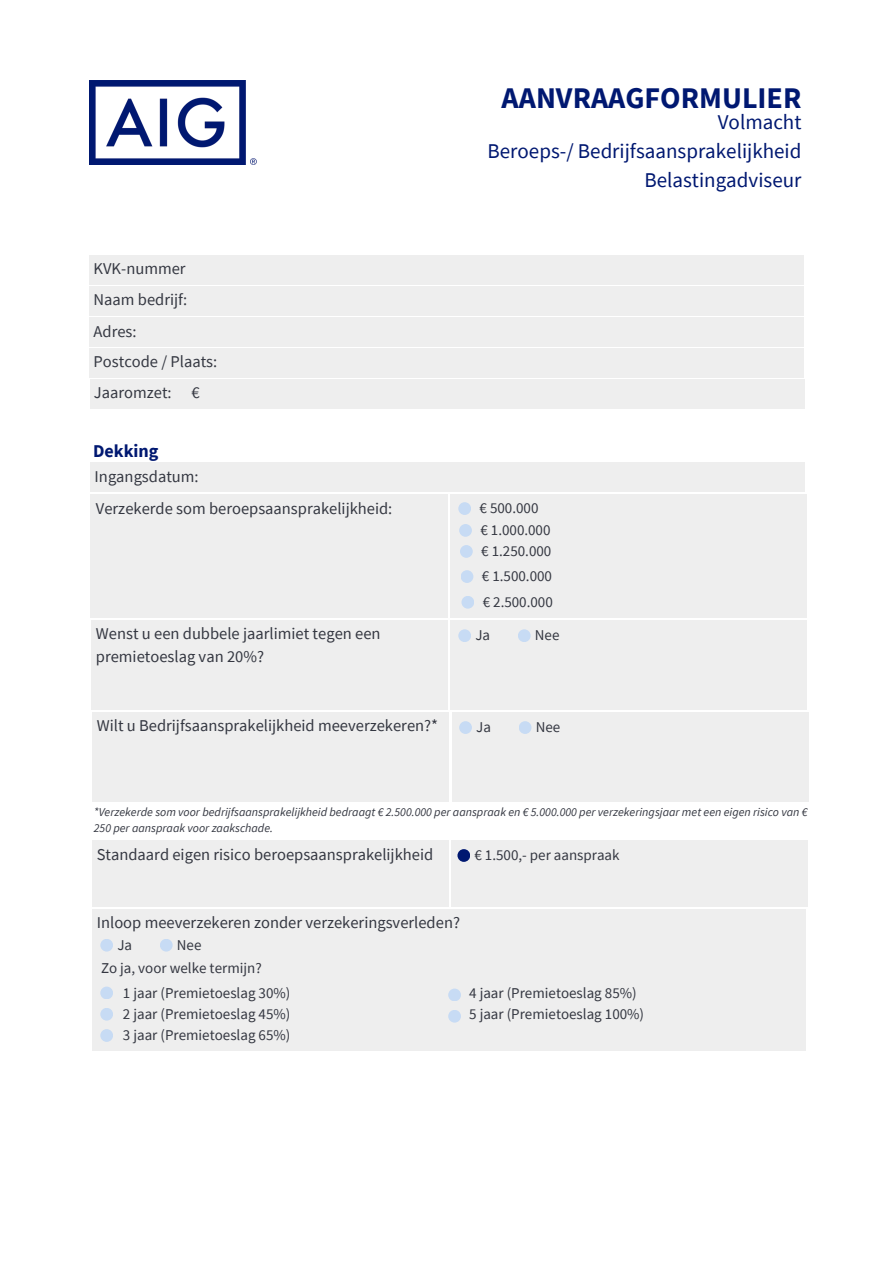
<style>
.page{position:relative;width:893px;height:1264px;background:#fff}
.page>*{position:absolute;margin:0;border:0;box-sizing:border-box;transform-origin:0 0}
.t1{font:700 30px "Source Sans Pro";color:#001871}
.t2{font:21px/29.2px "Source Sans Pro";color:#001871;text-align:right}
.t3{font:700 18px "Source Sans Pro";color:#001871}
.t4{font:16.5px/22.5px "Source Sans Pro";color:#343741}
.t5{font:15px "Source Sans Pro";color:#343741}
.t6{font:italic 12px/16px "Source Sans Pro";color:#343741}
</style>
<div class="page">
<img style="left:89px;top:80px;width:168px;height:85px">
<div style="left:90px;top:255px;width:116px;height:30px;background:#eee"></div>
<div style="left:89px;top:286px;width:127px;height:30px;background:#eee"></div>
<div style="left:89px;top:317px;width:60px;height:30px;background:#eee"></div>
<div style="left:89px;top:348px;width:237px;height:30px;background:#eee"></div>
<div style="left:199px;top:255px;width:605px;height:30px;background:#eee"></div>
<div style="left:205px;top:286px;width:599px;height:30px;background:#eee"></div>
<div style="left:146px;top:317px;width:658px;height:30px;background:#eee"></div>
<div style="left:323px;top:348px;width:481px;height:30px;background:#eee"></div>
<div style="left:90px;top:494px;width:358px;height:124px;background:#eee"></div>
<div style="left:450px;top:494px;width:356px;height:124px;background:#eee"></div>
<div style="left:92px;top:840px;width:356px;height:66px;background:#eee"></div>
<div style="left:451px;top:840px;width:356px;height:66px;background:#eee"></div>
<div style="left:90px;top:462px;width:116px;height:30px;background:#eee"></div>
<div style="left:200px;top:462px;width:605px;height:30px;background:#eee"></div>
<div style="left:458px;top:502px;width:13px;height:13px;background:#c7dbf4;border-radius:50%"></div>
<div style="left:459px;top:524px;width:13px;height:13px;background:#c7dbf4;border-radius:50%"></div>
<div style="left:460px;top:545px;width:12px;height:13px;background:#c7dbf4;border-radius:50%"></div>
<div style="left:457px;top:849px;width:13px;height:12px;background:#001871;border-radius:50%"></div>
<div style="left:92px;top:712px;width:356px;height:89px;background:#eee"></div>
<div style="left:452px;top:712px;width:356px;height:89px;background:#eee"></div>
<div style="left:459px;top:721px;width:13px;height:13px;background:#c7dbf4;border-radius:50%"></div>
<div style="left:518px;top:721px;width:13px;height:13px;background:#c7dbf4;border-radius:50%"></div>
<div style="left:90px;top:379px;width:236px;height:30px;background:#eee"></div>
<div style="left:323px;top:379px;width:481px;height:30px;background:#eee"></div>
<div style="left:460px;top:570px;width:13px;height:13px;background:#c7dbf4;border-radius:50%"></div>
<div style="left:461px;top:596px;width:13px;height:12px;background:#c7dbf4;border-radius:50%"></div>
<div style="left:92px;top:620px;width:356px;height:89px;background:#eee"></div>
<div style="left:450px;top:620px;width:356px;height:90px;background:#eee"></div>
<div style="left:458px;top:629px;width:13px;height:13px;background:#c7dbf4;border-radius:50%"></div>
<div style="left:518px;top:629px;width:12px;height:13px;background:#c7dbf4;border-radius:50%"></div>
<div style="left:92px;top:909px;width:714px;height:141px;background:#eee"></div>
<div style="left:100px;top:938px;width:13px;height:13px;background:#c7dbf4;border-radius:50%"></div>
<div style="left:160px;top:938px;width:13px;height:13px;background:#c7dbf4;border-radius:50%"></div>
<div style="left:100px;top:986px;width:13px;height:13px;background:#c7dbf4;border-radius:50%"></div>
<div style="left:100px;top:1007px;width:13px;height:13px;background:#c7dbf4;border-radius:50%"></div>
<div style="left:100px;top:1029px;width:13px;height:12px;background:#c7dbf4;border-radius:50%"></div>
<div style="left:448px;top:988px;width:13px;height:13px;background:#c7dbf4;border-radius:50%"></div>
<div style="left:448px;top:1009px;width:13px;height:13px;background:#c7dbf4;border-radius:50%"></div>
<p class="t1" style="left:501px;top:78px;width:301px">AANVRAAGFORMULIER</p>
<p class="t4" style="left:94px;top:257px;width:93px">KVK-nummer</p>
<p class="t4" style="left:94px;top:288px;width:95px">Naam bedrijf:</p>
<p class="t4" style="left:94px;top:320px;width:45px">Adres:</p>
<p class="t4" style="left:94px;top:350px;width:125px">Postcode / Plaats:</p>
<p class="t4" style="left:94px;top:381px;width:79px">Jaaromzet:</p>
<p class="t4" style="left:191px;top:380px;width:10px">€</p>
<p class="t3" style="left:93px;top:439px;width:67px">Dekking</p>
<p class="t4" style="left:95px;top:464px;width:105px">Ingangsdatum:</p>
<p class="t4" style="left:96px;top:496px;width:298px">Verzekerde som beroepsaansprakelijkheid:</p>
<p class="t2" style="left:717px;top:107px;width:85px">Volmacht</p>
<p class="t2" style="left:487px;top:136px;width:315px">Beroeps-/ Bedrijfsaansprakelijkheid<br>Belastingadviseur</p>
<p class="t5" style="left:479px;top:498px;width:60px">€ 500.000</p>
<p class="t5" style="left:480px;top:520px;width:72px">€ 1.000.000</p>
<p class="t5" style="left:481px;top:541px;width:72px">€ 1.250.000</p>
<p class="t5" style="left:482px;top:566px;width:72px">€ 1.500.000</p>
<p class="t5" style="left:482px;top:592px;width:72px">€ 2.500.000</p>
<p class="t4" style="left:96px;top:622px;width:286px">Wenst u een dubbele jaarlimiet tegen een premietoeslag van 20%?</p>
<p class="t5" style="left:475px;top:625px;width:16px">Ja</p>
<p class="t5" style="left:535px;top:625px;width:26px">Nee</p>
<p class="t4" style="left:97px;top:714px;width:343px">Wilt u Bedrijfsaansprakelijkheid meeverzekeren?*</p>
<p class="t5" style="left:476px;top:717px;width:16px">Ja</p>
<p class="t5" style="left:535px;top:717px;width:26px">Nee</p>
<p class="t6" style="left:94px;top:804px;width:715px">*Verzekerde som voor bedrijfsaansprakelijkheid bedraagt € 2.500.000 per aanspraak en € 5.000.000 per verzekeringsjaar met een eigen risico van €<br>250 per aanspraak voor zaakschade.</p>
<p class="t4" style="left:97px;top:842px;width:338px">Standaard eigen risico beroepsaansprakelijkheid</p>
<p class="t5" style="left:474px;top:845px;width:147px">€ 1.500,- per aanspraak</p>
<p class="t4" style="left:97px;top:911px;width:365px">Inloop meeverzekeren zonder verzekeringsverleden?</p>
<p class="t5" style="left:117px;top:934px;width:16px">Ja</p>
<p class="t5" style="left:177px;top:934px;width:26px">Nee</p>
<p class="t5" style="left:101px;top:957px;width:162px">Zo ja, voor welke termijn?</p>
<p class="t5" style="left:123px;top:982px;width:169px">1 jaar (Premietoeslag 30%)</p>
<p class="t5" style="left:123px;top:1003px;width:169px">2 jaar (Premietoeslag 45%)</p>
<p class="t5" style="left:123px;top:1024px;width:169px">3 jaar (Premietoeslag 65%)</p>
<p class="t5" style="left:469px;top:982px;width:169px">4 jaar (Premietoeslag 85%)</p>
<p class="t5" style="left:469px;top:1003px;width:176px">5 jaar (Premietoeslag 100%)</p>
</div>
